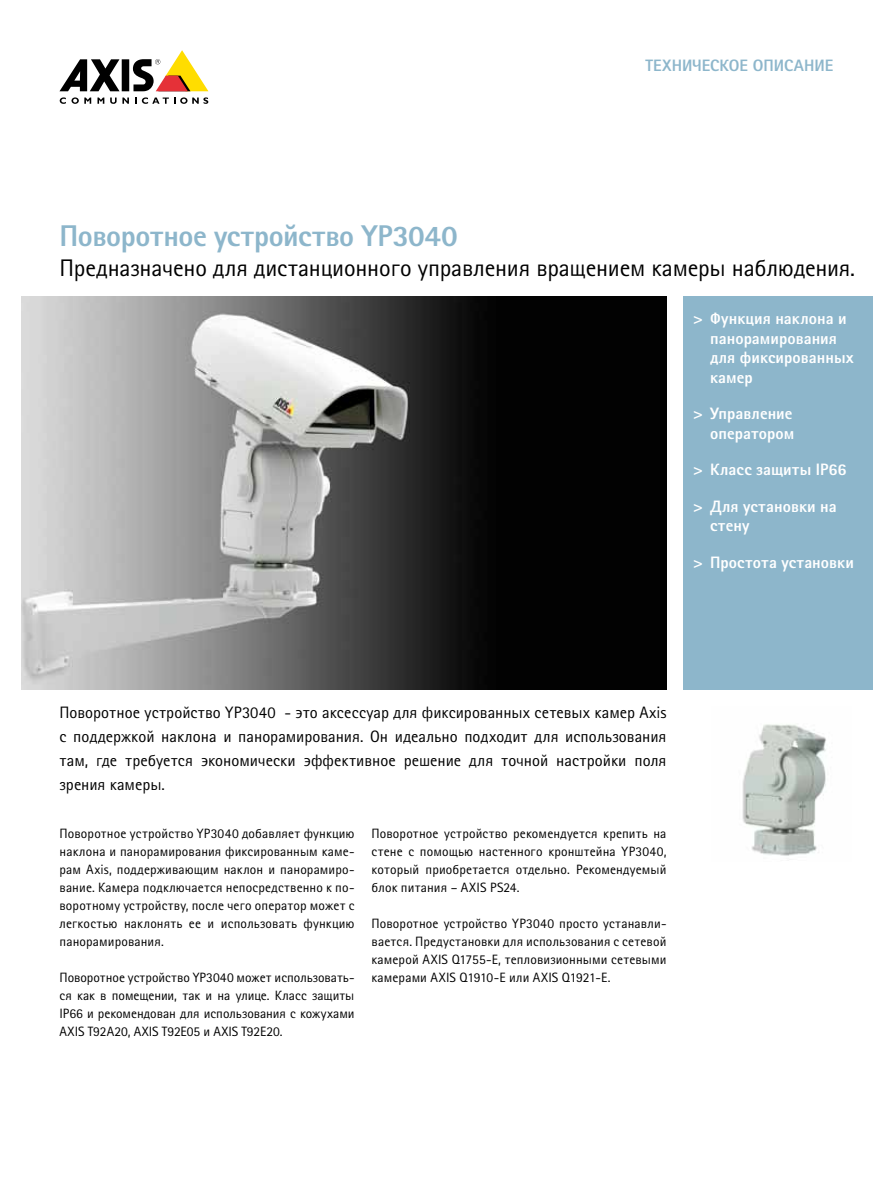
<style>
.page{position:relative;width:893px;height:1191px;background:#fff}
.page>*{position:absolute;margin:0;border:0;box-sizing:border-box;transform-origin:0 0}
.t1{font:800 30px "Rotis Sans Cyrillic";letter-spacing:-.015em;color:#8db6cb}
.t2{font:24px "Rotis Sans Cyrillic";letter-spacing:-.01em;color:#000}
.t3{font:16.5px/24px "Rotis Sans Cyrillic";color:#000;text-align:justify}
.t4{font:800 16.5px/19.5px "Rotis Sans Cyrillic";letter-spacing:.005em;color:#fff}
.t5{font:800 16.5px "Rotis Sans Cyrillic";color:#8db6cb}
.t6{font:13.5px/18px "Rotis Sans Cyrillic";letter-spacing:.01em;color:#000;text-align:justify}
</style>
<div class="page">
<div style="left:122px;top:59px;width:7px;height:32px;background:#000"></div>
<svg style="left:60px;top:59px;width:60px;height:32px"></svg>
<svg style="left:133px;top:50px;width:75px;height:41px"></svg>
<svg style="left:60px;top:97px;width:31px;height:7px"></svg>
<svg style="left:97px;top:98px;width:7px;height:6px"></svg>
<svg style="left:110px;top:98px;width:19px;height:6px"></svg>
<svg style="left:135px;top:97px;width:73px;height:7px"></svg>
<div style="left:684px;top:296px;width:189px;height:393px;background:#8db6cb"></div>
<img style="left:21px;top:296px;width:645px;height:393px">
<img style="left:742px;top:724px;width:84px;height:132px">
<p class="t5" style="left:645px;top:55px;width:190px">ТЕХНИЧЕСКОЕ ОПИСАНИЕ</p>
<h1 class="t1" style="left:60px;top:217px;width:400px">Поворотное устройство YP3040</h1>
<h2 class="t2" style="left:60px;top:254px;width:797px">Пpеднaзнaчено для диcтaнционного упpaвления вpaщением кaмepы нaблюдeния.</h2>
<p class="t4" style="left:710px;top:308px;width:145px;text-indent:-17px">&gt; Функция наклона и панорамирования для фиксированных камер</p>
<p class="t4" style="left:693px;top:404px;width:103px;text-align:right">&gt; Управление оператором</p>
<p class="t4" style="left:693px;top:460px;width:155px">&gt; Класс защиты IP66</p>
<p class="t4" style="left:710px;top:496px;width:128px;text-indent:-17px">&gt; Для установки на стену</p>
<p class="t4" style="left:693px;top:552px;width:162px">&gt; Простота установки</p>
<p class="t3" style="left:60px;top:700px;width:608px">Поворотное устройство YP3040 - это аксессуар для фиксированных сетевых камер Axis с поддержкой наклона и панорамирования. Он идеально подходит для использования там, где требуется экономически эффективное решение для точной настройки поля зрения камеры.</p>
<p class="t6" style="left:60px;top:824px;width:296px">Поворотное устройство YP3040 добавляет функцию наклона и панорамирования фиксированным каме&shy;рам Axis, поддерживающим наклон и панорамиро&shy;вание. Камера подключается непосредственно к по&shy;воротному устройству, после чего оператор может с легкостью наклонять ее и использовать функцию панорамирования.</p>
<p class="t6" style="left:60px;top:968px;width:296px">Поворотное устройство YP3040 может использовать&shy;ся как в помещении, так и на улице. Класс защиты IP66 и рекомендован для использования с кожухами AXIS T92A20, AXIS T92E05 и AXIS T92E20.</p>
<p class="t6" style="left:372px;top:824px;width:296px">Поворотное устройство рекомендуется крепить на стене с помощью настенного кронштейна YP3040, который приобретается отдельно. Рекомендуемый блок питания – AXIS PS24.</p>
<p class="t6" style="left:372px;top:914px;width:296px">Поворотное устройство YP3040 просто устанавли&shy;вается. Предустановки для использования с сетевой камерой AXIS Q1755-E, тепловизионными сетевыми камерами AXIS Q1910-E или AXIS Q1921-E.</p>
</div>
